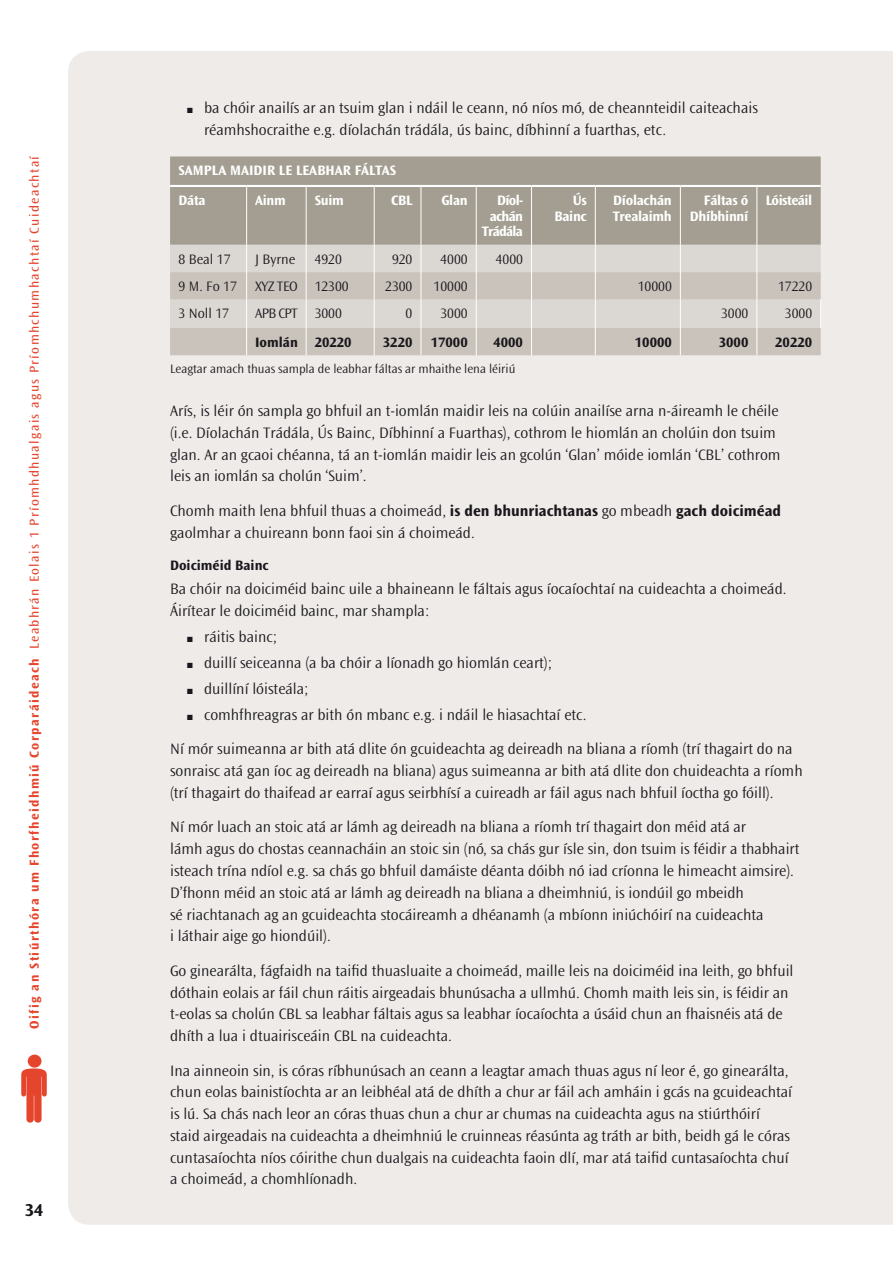
<style>
.page{position:relative;width:893px;height:1263px;background:#fff}
.page>*{position:absolute;margin:0;border:0;box-sizing:border-box;transform-origin:0 0}
.t1{font:700 18px "Ocean Sans Std";color:#1a171c}
.Bodytext_10__3{font:300 15.75px/21.8px "Ocean Sans Std";color:#1a171c}
.Bodytext_10__1{font:300 15.75px/21.8px "Ocean Sans Std";color:#1a171c}
.Bodytext_10__1-2{font:300 14.25px "Ocean Sans Std";color:#1a171c}
.Bodytext_10__1-3{font:700 14.25px/15.8px "Ocean Sans Std";letter-spacing:-.02em;color:#fff;text-align:right}
.Bodytext_10__1-4{font:700 14.25px "Ocean Sans Std";color:#1a171c}
.Head_0000{font:700 14.25px "Ocean Sans Std";color:#fff}
.Bodytext_10__1-5{font:700 14.25px/15.8px "Ocean Sans Std";letter-spacing:-.05em;color:#fff;text-align:right}
.Head_0000-2{font:700 14.25px "Ocean Sans Std";color:#1a171c}
.t2{font:13.5px "Ocean Sans Std";letter-spacing:.1em;color:#e6452d}
.Footies{font:300 12.75px "Ocean Sans Std";color:#1a171c}
.s1{font-weight:700}
</style>
<div class="page">
<div style="left:68px;top:51px;width:825px;height:1174px;background:#eeebe9"></div>
<div style="left:170px;top:156px;width:651px;height:89px;background:#a39e91"></div>
<div style="left:170px;top:245px;width:651px;height:27px;background:#dbd7d2"></div>
<svg style="left:170px;top:272px;width:651px;height:83px;background:#cfcac3"></svg>
<hr style="left:246px;top:187px;width:1px;height:58px;background:#fff">
<hr style="left:306px;top:187px;width:1px;height:58px;background:#fff">
<hr style="left:374px;top:187px;width:1px;height:58px;background:#fff">
<hr style="left:421px;top:187px;width:1px;height:58px;background:#fff">
<hr style="left:476px;top:187px;width:1px;height:58px;background:#fff">
<hr style="left:531px;top:187px;width:1px;height:58px;background:#fff">
<hr style="left:595px;top:187px;width:1px;height:58px;background:#fff">
<hr style="left:680px;top:187px;width:1px;height:58px;background:#fff">
<hr style="left:757px;top:187px;width:1px;height:58px;background:#fff">
<svg style="left:820px;top:299px;width:1px;height:29px"></svg>
<svg style="left:246px;top:245px;width:1px;height:110px"></svg>
<svg style="left:306px;top:245px;width:1px;height:110px"></svg>
<svg style="left:374px;top:245px;width:1px;height:110px"></svg>
<svg style="left:421px;top:245px;width:1px;height:110px"></svg>
<svg style="left:476px;top:245px;width:1px;height:110px"></svg>
<svg style="left:531px;top:245px;width:1px;height:110px"></svg>
<svg style="left:595px;top:245px;width:1px;height:110px"></svg>
<svg style="left:680px;top:245px;width:1px;height:110px"></svg>
<svg style="left:757px;top:245px;width:1px;height:110px"></svg>
<hr style="left:170px;top:185px;width:77px;height:2px;background:#fff">
<hr style="left:247px;top:185px;width:59px;height:2px;background:#fff">
<hr style="left:306px;top:185px;width:68px;height:2px;background:#fff">
<hr style="left:374px;top:185px;width:47px;height:2px;background:#fff">
<hr style="left:421px;top:185px;width:55px;height:2px;background:#fff">
<hr style="left:476px;top:185px;width:55px;height:2px;background:#fff">
<hr style="left:531px;top:185px;width:64px;height:2px;background:#fff">
<hr style="left:595px;top:185px;width:85px;height:2px;background:#fff">
<hr style="left:680px;top:185px;width:77px;height:2px;background:#fff">
<hr style="left:757px;top:185px;width:64px;height:2px;background:#fff">
<svg style="left:21px;top:1068px;width:26px;height:55px"></svg>
<div style="left:28px;top:1054px;width:13px;height:13px;background:#e6452d;border-radius:50%"></div>
<p class="t2" style="left:27px;top:1029px;width:875px;rotate:-90deg"><span class="s1">Oifig an Stiúrthóra um Fhorfheidhmiú Corparáideach</span> Leabhrán Eolais 1 Príomhdhualgais agus Príomhchumhachtaí Cuideachtaí</p>
<p class="t1" style="left:25px;top:1200px;width:20px">34</p>
<p class="Bodytext_10__3" style="left:204px;top:98px;width:555px;text-indent:-17px">■ ba chóir anailís ar an tsuim glan i ndáil le ceann, nó níos mó, de cheannteidil caiteachais réamhshocraithe e.g. díolachán trádála, ús bainc, díbhinní a fuarthas, etc.</p>
<p class="Head_0000" style="left:179px;top:163px;width:219px">SAMPLA MAIDIR LE LEABHAR FÁLTAS</p>
<p class="Bodytext_10__1-3" style="left:179px;top:192px;width:29px">Dáta</p>
<p class="Bodytext_10__1-3" style="left:255px;top:192px;width:32px">Ainm</p>
<p class="Bodytext_10__1-3" style="left:315px;top:192px;width:31px">Suim</p>
<p class="Bodytext_10__1-3" style="left:391px;top:192px;width:23px">CBL</p>
<p class="Bodytext_10__1-3" style="left:441px;top:192px;width:28px">Glan</p>
<p class="Bodytext_10__1-5" style="left:482px;top:192px;width:43px">Díol&shy;achán<br>Trádála</p>
<p class="Bodytext_10__1-3" style="left:554px;top:192px;width:34px">Ús<br>Bainc</p>
<p class="Bodytext_10__1-3" style="left:613px;top:192px;width:60px;text-align:left">Díolachán<br>Trealaimh</p>
<p class="Bodytext_10__1-3" style="left:690px;top:192px;width:60px">Fáltas ó<br>Dhíbhinní</p>
<p class="Bodytext_10__1-3" style="left:766px;top:192px;width:48px">Lóisteáil</p>
<p class="Bodytext_10__1-2" style="left:179px;top:251px;width:53px">8 Beal 17</p>
<p class="Bodytext_10__1-2" style="left:255px;top:251px;width:42px">J Byrne</p>
<p class="Bodytext_10__1-2" style="left:315px;top:251px;width:29px">4920</p>
<p class="Bodytext_10__1-2" style="left:392px;top:251px;width:22px">920</p>
<p class="Bodytext_10__1-2" style="left:440px;top:251px;width:29px">4000</p>
<p class="Bodytext_10__1-2" style="left:496px;top:251px;width:29px">4000</p>
<p class="Bodytext_10__1-2" style="left:179px;top:278px;width:60px">9 M. Fo 17</p>
<p class="Bodytext_10__1-2" style="left:255px;top:278px;width:44px">XYZ TEO</p>
<p class="Bodytext_10__1-2" style="left:315px;top:278px;width:36px">12300</p>
<p class="Bodytext_10__1-2" style="left:385px;top:278px;width:29px">2300</p>
<p class="Bodytext_10__1-2" style="left:434px;top:278px;width:36px">10000</p>
<p class="Bodytext_10__1-2" style="left:638px;top:278px;width:36px">10000</p>
<p class="Bodytext_10__1-2" style="left:778px;top:278px;width:36px">17220</p>
<p class="Bodytext_10__1-2" style="left:179px;top:306px;width:52px">3 Noll 17</p>
<p class="Bodytext_10__1-2" style="left:255px;top:306px;width:44px">APB CPT</p>
<p class="Bodytext_10__1-2" style="left:315px;top:306px;width:29px">3000</p>
<p class="Bodytext_10__1-2" style="left:406px;top:306px;width:8px">0</p>
<p class="Bodytext_10__1-2" style="left:440px;top:306px;width:29px">3000</p>
<p class="Bodytext_10__1-2" style="left:721px;top:306px;width:29px">3000</p>
<p class="Bodytext_10__1-2" style="left:785px;top:306px;width:29px">3000</p>
<p class="Bodytext_10__1-4" style="left:255px;top:334px;width:44px">Iomlán</p>
<p class="Bodytext_10__1-4" style="left:315px;top:334px;width:38px">20220</p>
<p class="Bodytext_10__1-4" style="left:383px;top:334px;width:31px">3220</p>
<p class="Bodytext_10__1-4" style="left:431px;top:334px;width:38px">17000</p>
<p class="Bodytext_10__1-4" style="left:493px;top:334px;width:31px">4000</p>
<p class="Bodytext_10__1-4" style="left:635px;top:334px;width:38px">10000</p>
<p class="Bodytext_10__1-4" style="left:719px;top:334px;width:31px">3000</p>
<p class="Bodytext_10__1-4" style="left:775px;top:334px;width:38px">20220</p>
<p class="Footies" style="left:170px;top:362px;width:347px">Leagtar amach thuas sampla de leabhar fáltas ar mhaithe lena léiriú</p>
<p class="Bodytext_10__3" style="left:170px;top:400px;width:612px">Arís, is léir ón sampla go bhfuil an t-iomlán maidir leis na colúin anailíse arna n-áireamh le chéile (i.e. Díolachán Trádála, Ús Bainc, Díbhinní a Fuarthas), cothrom le hiomlán an cholúin don tsuim glan. Ar an gcaoi chéanna, tá an t-iomlán maidir leis an gcolún ‘Glan’ móide iomlán ‘CBL’ cothrom leis an iomlán sa cholún ‘Suim’.</p>
<p class="Bodytext_10__3" style="left:170px;top:500px;width:613px">Chomh maith lena bhfuil thuas a choimeád, <span class="s1">is den bhunriachtanas</span> go mbeadh <span class="s1">gach doiciméad </span>gaolmhar a chuireann bonn faoi sin á choimeád.</p>
<p class="Head_0000-2" style="left:170px;top:558px;width:100px">Doiciméid Bainc</p>
<p class="Bodytext_10__1" style="left:170px;top:578px;width:618px">Ba chóir na doiciméid bainc uile a bhaineann le fáltais agus íocaíochtaí na cuideachta a choimeád.<br>Áirítear le doiciméid bainc, mar shampla:</p>
<p class="Bodytext_10__3" style="left:187px;top:626px;width:92px">■ ráitis bainc;</p>
<p class="Bodytext_10__3" style="left:187px;top:652px;width:367px">■ duillí seiceanna (a ba chóir a líonadh go hiomlán ceart);</p>
<p class="Bodytext_10__3" style="left:187px;top:678px;width:123px">■ duillíní lóisteála;</p>
<p class="Bodytext_10__3" style="left:187px;top:704px;width:401px">■ comhfhreagras ar bith ón mbanc e.g. i ndáil le hiasachtaí etc.</p>
<p class="Bodytext_10__3" style="left:170px;top:739px;width:634px">Ní mór suimeanna ar bith atá dlite ón gcuideachta ag deireadh na bliana a ríomh (trí thagairt do na sonraisc atá gan íoc ag deireadh na bliana) agus suimeanna ar bith atá dlite don chuideachta a ríomh (trí thagairt do thaifead ar earraí agus seirbhísí a cuireadh ar fáil agus nach bhfuil íoctha go fóill).</p>
<p class="Bodytext_10__3" style="left:170px;top:817px;width:631px">Ní mór luach an stoic atá ar lámh ag deireadh na bliana a ríomh trí thagairt don méid atá ar<br>lámh agus do chostas ceannacháin an stoic sin (nó, sa chás gur ísle sin, don tsuim is féidir a thabhairt isteach trína ndíol e.g. sa chás go bhfuil damáiste déanta dóibh nó iad críonna le himeacht aimsire).<br>D’fhonn méid an stoic atá ar lámh ag deireadh na bliana a dheimhniú, is iondúil go mbeidh<br>sé riachtanach ag an gcuideachta stocáireamh a dhéanamh (a mbíonn iniúchóirí na cuideachta<br>i láthair aige go hiondúil).</p>
<p class="Bodytext_10__3" style="left:170px;top:960px;width:625px">Go ginearálta, fágfaidh na taifid thuasluaite a choimeád, maille leis na doiciméid ina leith, go bhfuil dóthain eolais ar fáil chun ráitis airgeadais bhunúsacha a ullmhú. Chomh maith leis sin, is féidir an t-eolas sa cholún CBL sa leabhar fáltais agus sa leabhar íocaíochta a úsáid chun an fhaisnéis atá de dhíth a lua i dtuairisceáin CBL na cuideachta.</p>
<p class="Bodytext_10__3" style="left:170px;top:1060px;width:624px">Ina ainneoin sin, is córas ríbhunúsach an ceann a leagtar amach thuas agus ní leor é, go ginearálta, chun eolas bainistíochta ar an leibhéal atá de dhíth a chur ar fáil ach amháin i gcás na gcuideachtaí is lú. Sa chás nach leor an córas thuas chun a chur ar chumas na cuideachta agus na stiúrthóirí staid airgeadais na cuideachta a dheimhniú le cruinneas réasúnta ag tráth ar bith, beidh gá le córas cuntasaíochta níos cóirithe chun dualgais na cuideachta faoin dlí, mar atá taifid cuntasaíochta chuí a choimeád, a chomhlíonadh.</p>
</div>
